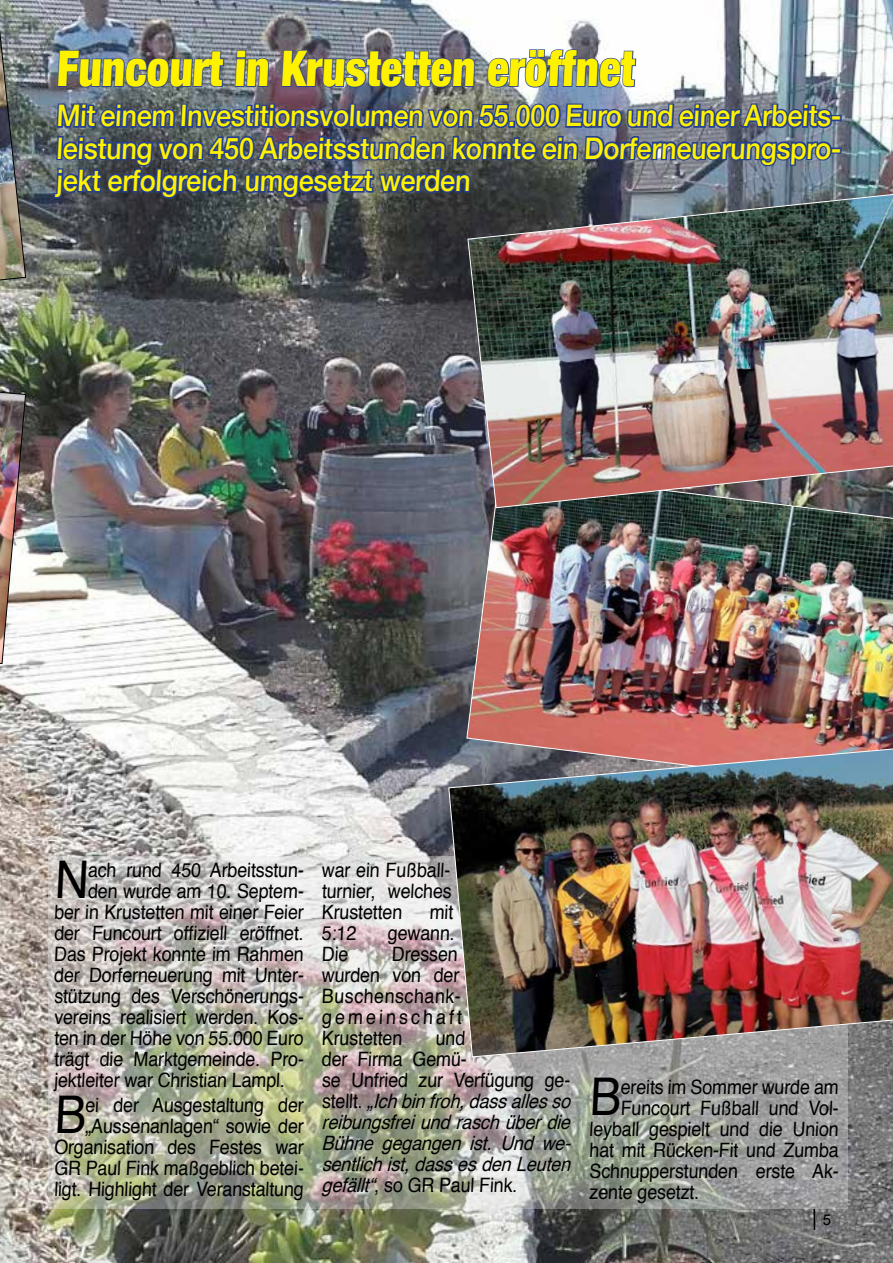
<style>
.page{position:relative;width:893px;height:1263px;background:#fff}
.page>*{position:absolute;margin:0;border:0;box-sizing:border-box;transform-origin:0 0}
.t1{font:52.05px "Helvetica";color:#000;scale:.91 1}
.t2{font:900 condensed 49.5px "Helvetica Neue LT Std";color:#fff200;scale:.91 1}
.t3{font:500 29.7px/32.4px "Helvetica Neue";color:#fff200;text-align:justify;scale:.91 1}
.t4{font:19.8px/21px "Helvetica";color:#000;text-align:right;scale:.91 1}
.t5{font:italic 19.8px/21px "Helvetica";letter-spacing:-.01em;color:#000;scale:.91 1}
.t6{font:15px "Arial";color:#000}
.s1{font-style:normal}
</style>
<div class="page">
<img style="left:0;top:0;width:893px;height:1263px">
<hr style="left:813px;top:1209px;width:2px;height:21px;background:#000">
<img style="left:0;top:8px;width:26px;height:317px">
<img style="left:0;top:355px;width:26px;height:309px">
<img style="left:466px;top:470px;width:427px;height:278px">
<div style="left:831px;top:115px;width:11px;height:6px;border:3px solid #25408f"></div>
<div style="left:831px;top:147px;width:11px;height:7px;border:3px solid #25408f"></div>
<img style="left:52px;top:0;width:782px;height:302px">
<svg style="left:48px;top:856px;width:799px;height:353px;background:#b5b4aa"></svg>
<img style="left:468px;top:192px;width:425px;height:316px">
<img style="left:448px;top:748px;width:445px;height:309px">
<h2 class="t2" style="left:56px;top:38px;width:640px">Funcourt in Krustetten eröffnet</h2>
<h3 class="t3" style="left:56px;top:97px;width:867px">Mit einem Investitionsvolumen von 55.000 Euro und einer Arbeits&shy;leistung von 450 Arbeitsstunden konnte ein Dorferneuerungspro&shy;jekt erfolgreich umgesetzt werden</h3>
<h1 class="t1" style="left:54px;top:839px;width:44px">N</h1>
<p class="t4" style="left:88px;top:860px;width:241px">ach rund 450 Arbeitsstun-</p>
<p class="t4" style="left:88px;top:881px;width:241px">den wurde am 10. Septem-</p>
<p class="t4" style="left:54px;top:902px;width:278px">ber in Krustetten mit einer Feier</p>
<p class="t4" style="left:54px;top:923px;width:278px">der Funcourt offiziell eröffnet.</p>
<p class="t4" style="left:54px;top:944px;width:278px">Das Projekt konnte im Rahmen</p>
<p class="t4" style="left:54px;top:965px;width:278px">der Dorferneuerung mit Unter-</p>
<p class="t4" style="left:54px;top:986px;width:278px">stützung des Verschönerungs-</p>
<p class="t4" style="left:54px;top:1007px;width:278px">vereins realisiert werden. Kos-</p>
<p class="t4" style="left:54px;top:1028px;width:278px">ten in der Höhe von 55.000 Euro</p>
<p class="t4" style="left:54px;top:1049px;width:278px">trägt die Marktgemeinde. Pro-</p>
<p class="t4" style="left:54px;top:1070px;width:257px">jektleiter war Christian Lampl.</p>
<h1 class="t1" style="left:54px;top:1075px;width:41px">B</h1>
<p class="t4" style="left:54px;top:1095px;width:278px">ei der Ausgestaltung der „Aussenanlagen“ sowie der<br>Organisation des Festes war<br>GR Paul Fink maßgeblich betei&shy;ligt. Highlight der Veranstaltung</p>
<p class="t4" style="left:322px;top:860px;width:146px;text-align:justify">war ein Fußball&shy;turnier, welches Krustetten</p>
<p class="t4" style="left:429px;top:902px;width:29px">mit</p>
<p class="t4" style="left:322px;top:923px;width:41px">5:12</p>
<p class="t4" style="left:388px;top:923px;width:77px">gewann.</p>
<p class="t4" style="left:322px;top:944px;width:33px">Die</p>
<p class="t4" style="left:322px;top:944px;width:158px;text-align:left;text-indent:70px">Dressen wurden von der<br>Buschenschank&shy;gemeinschaft<br>Krustetten</p>
<p class="t5" style="left:322px;top:1028px;width:276px;text-indent:114px"><span class="s1">und<br>der Firma Gemü-<br>se Unfried zur Verfügung ge&shy;stellt.</span> „Ich bin froh, dass alles so reibungsfrei und rasch über die<br>Bühne gegangen ist. Und we&shy;sentlich ist, dass es den Leuten gefällt“<span class="s1">, so GR Paul Fink.</span></p>
<h1 class="t1" style="left:589px;top:1056px;width:41px">B</h1>
<p class="t4" style="left:620px;top:1077px;width:243px">ereits im Sommer wurde am</p>
<p class="t4" style="left:620px;top:1098px;width:243px">Funcourt Fußball und Vol-</p>
<p class="t4" style="left:589px;top:1119px;width:277px">leyball gespielt und die Union</p>
<p class="t4" style="left:589px;top:1140px;width:277px">hat mit Rücken-Fit und Zumba</p>
<p class="t4" style="left:589px;top:1161px;width:277px">Schnupperstunden erste Ak-</p>
<p class="t4" style="left:589px;top:1182px;width:124px">zente gesetzt.</p>
<p class="t6" style="left:823px;top:1210px;width:10px">5</p>
</div>
